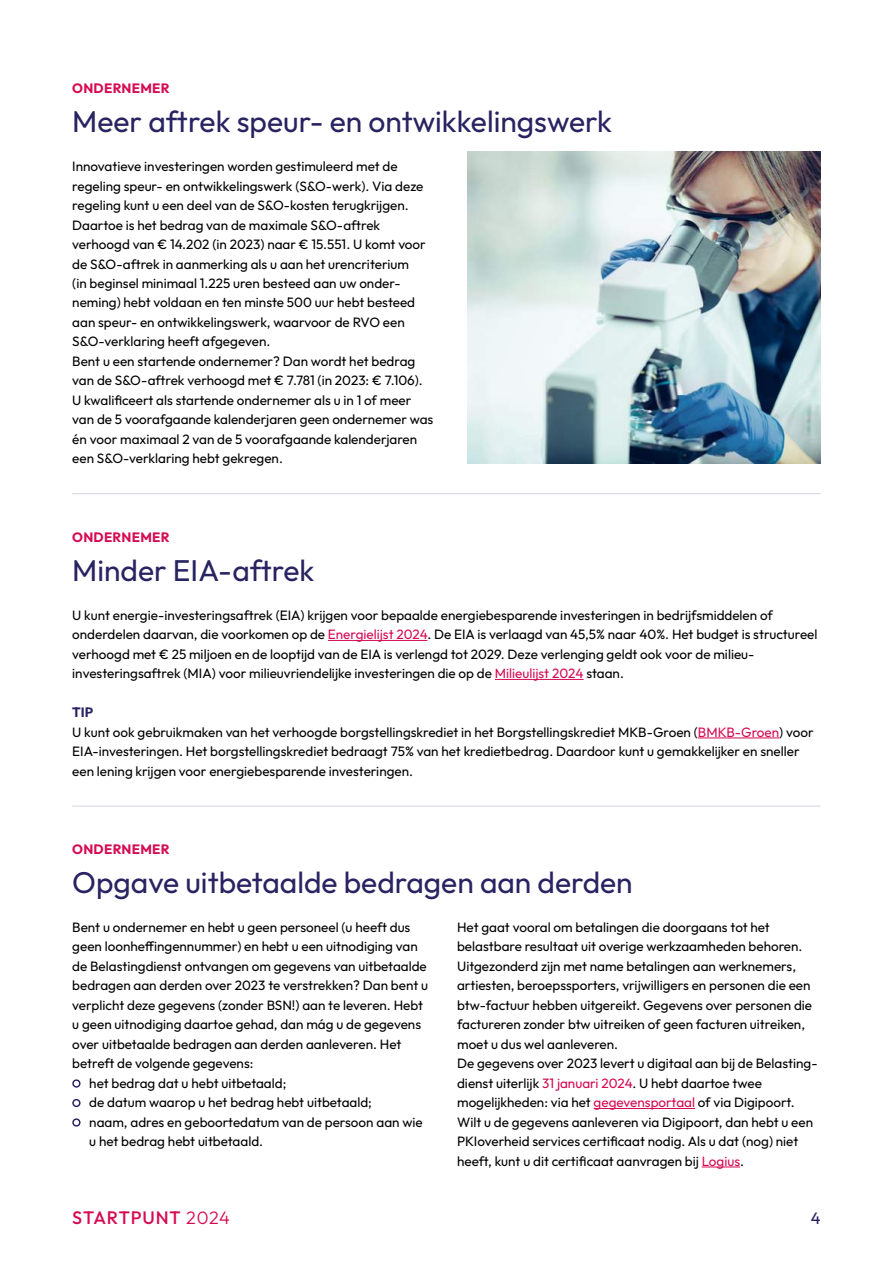
<style>
.page{position:relative;width:893px;height:1263px;background:#fff}
.page>*{position:absolute;margin:0;border:0;box-sizing:border-box;transform-origin:0 0}
.t1{font:30px "Outfit";color:#282361}
.t2{font:500 18px "Outfit";letter-spacing:.04em;color:#d60b52}
.t3{font:16.5px "Outfit";color:#282361}
.t4{font:13.5px/19.5px "Outfit";color:#000}
.t5{font:700 13.5px "Outfit";letter-spacing:.02em;color:#d60b52}
.s1{color:#d60b52}
.s2{font-weight:700;color:#282361}
.s3{font-weight:300}
</style>
<div class="page">
<hr style="left:72px;top:493px;width:749px;height:1px;background:#d4d3df">
<hr style="left:72px;top:806px;width:749px;height:1px;background:#d4d3df">
<img style="left:468px;top:152px;width:353px;height:312px">
<hr style="left:328px;top:640px;width:99px;height:1px;background:#d60b52">
<hr style="left:495px;top:679px;width:89px;height:1px;background:#d60b52">
<hr style="left:698px;top:738px;width:81px;height:1px;background:#d60b52">
<svg style="left:72px;top:1079px;width:9px;height:9px"></svg>
<svg style="left:72px;top:1099px;width:9px;height:8px"></svg>
<svg style="left:72px;top:1118px;width:9px;height:9px"></svg>
<hr style="left:594px;top:1108px;width:101px;height:1px;background:#d60b52">
<hr style="left:702px;top:1167px;width:38px;height:1px;background:#d60b52">
<p class="t5" style="left:72px;top:79px;width:99px">ONDERNEMER</p>
<h1 class="t1" style="left:72px;top:102px;width:541px">Meer aftrek speur- en ontwikkelingswerk</h1>
<p class="t4" style="left:72px;top:157px;width:363px">Innovatieve investeringen worden gestimuleerd met de regeling speur- en ontwikkelingswerk (S&amp;O-werk). Via deze regeling kunt u een deel van de S&amp;O-kosten terugkrijgen.<br>Daartoe is het bedrag van de maximale S&amp;O-aftrek verhoogd van € 14.202 (in 2023) naar € 15.551. U komt voor de S&amp;O-aftrek in aanmerking als u aan het urencriterium<br>(in beginsel minimaal 1.225 uren besteed aan uw onder&shy;neming) hebt voldaan en ten minste 500 uur hebt besteed aan speur- en ontwikkelingswerk, waarvoor de RVO een S&amp;O-verklaring heeft afgegeven.<br>Bent u een startende ondernemer? Dan wordt het bedrag van de S&amp;O-aftrek verhoogd met € 7.781 (in 2023: € 7.106).<br>U kwalificeert als startende ondernemer als u in 1 of meer van de 5 voorafgaande kalenderjaren geen ondernemer was én voor maximaal 2 van de 5 voorafgaande kalenderjaren een S&amp;O-verklaring hebt gekregen.</p>
<p class="t5" style="left:72px;top:528px;width:99px">ONDERNEMER</p>
<h1 class="t1" style="left:72px;top:551px;width:244px">Minder EIA-aftrek</h1>
<p class="t4" style="left:72px;top:605px;width:747px">U kunt energie-investeringsaftrek (EIA) krijgen voor bepaalde energiebesparende investeringen in bedrijfsmiddelen of onderdelen daarvan, die voorkomen op de <span class="s1">Energielijst 2024</span>. De EIA is verlaagd van 45,5% naar 40%. Het budget is structureel verhoogd met € 25 miljoen en de looptijd van de EIA is verlengd tot 2029. Deze verlenging geldt ook voor de milieu&shy;investeringsaftrek (MIA) voor milieuvriendelijke investeringen die op de <span class="s1">Milieulijst 2024</span> staan.</p>
<p class="t4" style="left:72px;top:703px;width:743px"><span class="s2">TIP<br></span>U kunt ook gebruikmaken van het verhoogde borgstellingskrediet in het Borgstellingskrediet MKB-Groen (<span class="s1">BMKB-Groen</span>) voor EIA-investeringen. Het borgstellingskrediet bedraagt 75% van het kredietbedrag. Daardoor kunt u gemakkelijker en sneller een lening krijgen voor energiebesparende investeringen.</p>
<p class="t5" style="left:72px;top:840px;width:99px">ONDERNEMER</p>
<h1 class="t1" style="left:72px;top:863px;width:562px">Opgave uitbetaalde bedragen aan derden</h1>
<p class="t4" style="left:72px;top:917px;width:340px">Bent u ondernemer en hebt u geen personeel (u heeft dus</p>
<p class="t4" style="left:72px;top:937px;width:347px">geen loonheffingennummer) en hebt u een uitnodiging van</p>
<p class="t4" style="left:72px;top:956px;width:356px">de Belastingdienst ontvangen om gegevens van uitbetaalde</p>
<p class="t4" style="left:72px;top:976px;width:357px">bedragen aan derden over 2023 te verstrekken? Dan bent u</p>
<p class="t4" style="left:72px;top:995px;width:352px">verplicht deze gegevens (zonder BSN!) aan te leveren. Hebt</p>
<p class="t4" style="left:72px;top:1015px;width:350px">u geen uitnodiging daartoe gehad, dan mág u de gegevens</p>
<p class="t4" style="left:72px;top:1034px;width:331px">over uitbetaalde bedragen aan derden aanleveren. Het</p>
<p class="t4" style="left:72px;top:1054px;width:183px">betreft de volgende gegevens:</p>
<p class="t4" style="left:89px;top:1073px;width:198px">het bedrag dat u hebt uitbetaald;</p>
<p class="t4" style="left:89px;top:1093px;width:284px">de datum waarop u het bedrag hebt uitbetaald;</p>
<p class="t4" style="left:89px;top:1112px;width:335px">naam, adres en geboortedatum van de persoon aan wie</p>
<p class="t4" style="left:89px;top:1132px;width:175px">u het bedrag hebt uitbetaald.</p>
<p class="t4" style="left:457px;top:917px;width:360px">Het gaat vooral om betalingen die doorgaans tot het belastbare resultaat uit overige werkzaamheden behoren.<br>Uitgezonderd zijn met name betalingen aan werknemers, artiesten, beroepssporters, vrijwilligers en personen die een btw-factuur hebben uitgereikt. Gegevens over personen die factureren zonder btw uitreiken of geen facturen uitreiken, moet u dus wel aanleveren.<br>De gegevens over 2023 levert u digitaal aan bij de Belasting&shy;dienst uiterlijk <span class="s1">31 januari 2024</span>. U hebt daartoe twee mogelijkheden: via het <span class="s1">gegevensportaal</span> of via Digipoort.<br>Wilt u de gegevens aanleveren via Digipoort, dan hebt u een PKIoverheid services certificaat nodig. Als u dat (nog) niet heeft, kunt u dit certificaat aanvragen bij <span class="s1">Logius</span>.</p>
<h2 class="t2" style="left:72px;top:1206px;width:159px">STARTPUNT <span class="s3">2024</span></h2>
<p class="t3" style="left:811px;top:1208px;width:11px">4</p>
</div>
